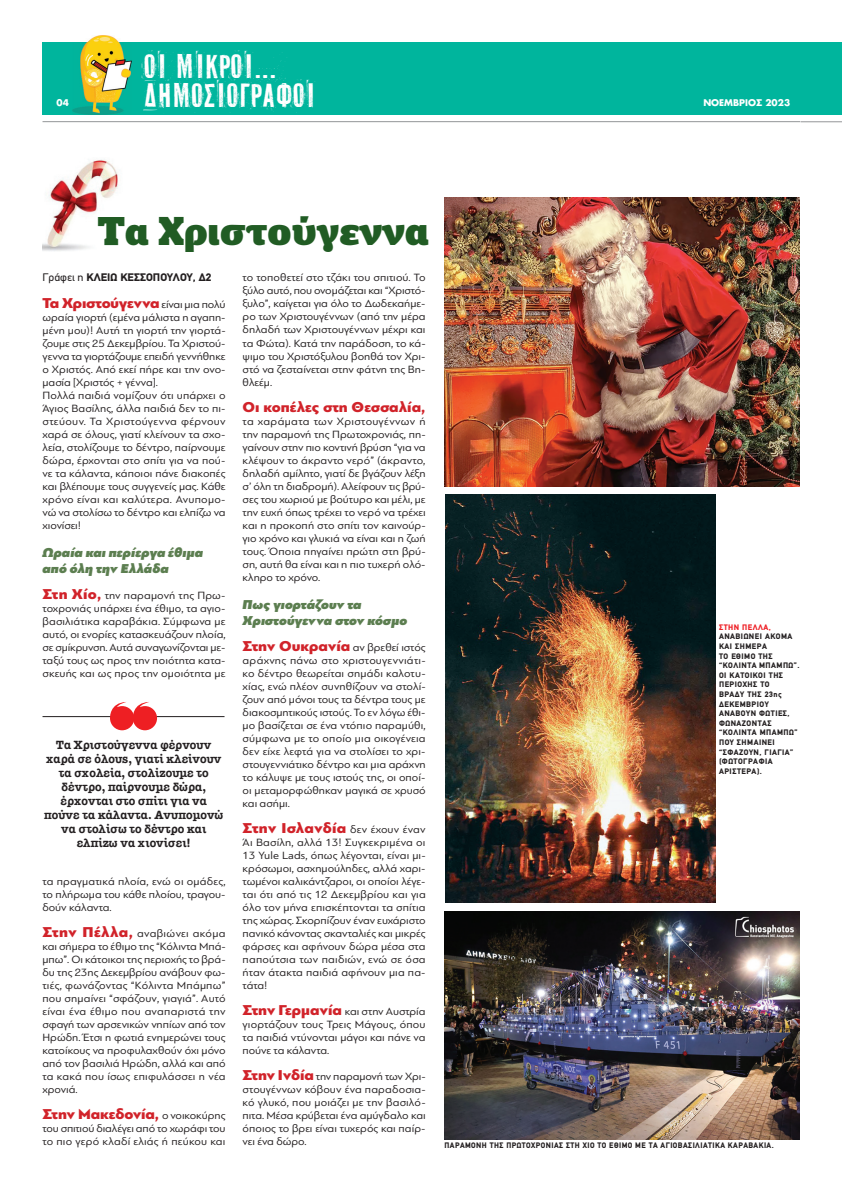
<style>
.page{position:relative;width:842px;height:1191px;background:#fff}
.page>*{position:absolute;margin:0;border:0;box-sizing:border-box;transform-origin:0 0}
.t1{font:900 36.9px "BHMA Next Step 10";color:#215c24}
.t2{font:31.6px "PF Fuel Pro";letter-spacing:-.01em;color:#fff}
.t3{font:900 15px "PF Bague Sans Pro";letter-spacing:-.01em;color:#d1232a;scale:1.05 1}
.t4{font:italic 900 13.5px/15.5px "PF Bague Sans Pro";color:#5c7e50;scale:1.05 1}
.t5{font:12px/14px "BHMA Typ Black Roman";color:#231f20;text-align:center;scale:.95 1}
.t6{font:11px/13px "PF Bague Sans Pro";color:#231f20;text-align:justify;scale:1.05 1}
.t7{font:900 11px "PF Din Text";color:#231f20;scale:1.05 1}
.t8{font:700 9px "PF Futura Neu";color:#fff}
.t9{font:900 8px/9.6px "PF Din Text";letter-spacing:.06em;color:#231f20}
.t10{font:900 8px "PF Din Text";letter-spacing:.06em;color:#231f20;scale:.96 1}
.t11{font:900 8px "PF Din Text";letter-spacing:.06em;color:#ee1d23}
.s1{font-weight:400}
.s2{font-weight:400;font-size:11px;color:#231f20}
.s3{font-weight:900;font-size:15px;color:#d1232a}
</style>
<div class="page">
<hr style="left:43px;top:716px;width:182px;height:1px;background:#231f20">
<svg style="left:109px;top:702px;width:48px;height:28px"></svg>
<div style="left:44px;top:43px;width:798px;height:72px;background:#00b59d"></div>
<div style="left:43px;top:42px;width:756px;height:72px;background:#00b59d"></div>
<hr style="left:43px;top:121px;width:757px;height:1px;background:#939598">
<img style="left:72px;top:35px;width:60px;height:79px">
<hr style="left:801px;top:121px;width:41px;height:1px;background:#939598">
<img style="left:445px;top:911px;width:354px;height:229px">
<img style="left:445px;top:495px;width:271px;height:408px">
<img style="left:445px;top:198px;width:354px;height:288px">
<img style="left:43px;top:159px;width:75px;height:92px">
<p class="t8" style="left:57px;top:97px;width:14px">04</p>
<h2 class="t2" style="left:144px;top:43px;width:134px">Οι µικροί...</h2>
<h2 class="t2" style="left:144px;top:72px;width:174px">δηµοσιογράφοι</h2>
<p class="t8" style="left:703px;top:96px;width:88px">ΝΟΕΜΒΡΙΟΣ 2023</p>
<h1 class="t1" style="left:98px;top:205px;width:333px">Τα Χριστούγεννα</h1>
<p class="t7" style="left:43px;top:271px;width:162px"><span class="s1">Γράφει η</span> ΚΛΕΙΩ ΚΕΣΣΟΠΟΥΛΟΥ, Δ2</p>
<h3 class="t3" style="left:43px;top:293px;width:176px">Τα Χριστούγεννα <span class="s2">είναι µια πολύ</span></h3>
<p class="t6" style="left:43px;top:310px;width:176px;text-align:left">ωραία γιορτή (εµένα µάλιστα η αγαπη&shy;µένη µου)! Αυτή τη γιορτή την γιορτά&shy;ζουµε στις 25 ∆εκεµβρίου. Τα Χριστού&shy;γεννα τα γιορτάζουµε επειδή γεννήθηκε ο Χριστός. Από εκεί πήρε και την ονο&shy;µασία [Χριστός + γέννα].<br>Πολλά παιδιά νοµίζουν ότι υπάρχει ο Άγιος Βασίλης, άλλα παιδιά δεν το πι&shy;στεύουν. Τα Χριστούγεννα φέρνουν χαρά σε όλους, γιατί κλείνουν τα σχο&shy;λεία, στολίζουµε το δέντρο, παίρνουµε δώρα, έρχονται στο σπίτι για να πού&shy;νε τα κάλαντα, κάποιοι πάνε διακοπές και βλέπουµε τους συγγενείς µας. Κάθε χρόνο είναι και καλύτερα. Ανυποµο&shy;νώ να στολίσω το δέντρο και ελπίζω να χιονίσει!</p>
<p class="t4" style="left:43px;top:545px;width:155px">Ωραία και περίεργα έθιµα από όλη την Ελλάδα</p>
<p class="t6" style="left:43px;top:588px;width:176px"><span class="s3">Στη Χίο,</span> την παραµονή της Πρω&shy;τοχρονιάς υπάρχει ένα έθιµο, τα αγιο&shy;βασιλιάτικα καραβάκια. Σύµφωνα µε αυτό, οι ενορίες κατασκευάζουν πλοία, σε σµίκρυνση. Αυτά συναγωνίζονται µε&shy;ταξύ τους ως προς την ποιότητα κατα&shy;σκευής και ως προς την οµοιότητα µε</p>
<p class="t5" style="left:44px;top:737px;width:190px">Τα Χριστούγεννα φέρνουν χαρά σε όλους, γιατί κλείνουν τα σχολεία, στολίζουµε το δέντρο, παίρνουµε δώρα, έρχονται στο σπίτι για να πούνε τα κάλαντα. Ανυποµονώ να στολίσω το δέντρο και ελπίζω να χιονίσει!</p>
<p class="t6" style="left:43px;top:874px;width:176px">τα πραγµατικά πλοία, ενώ οι οµάδες, το πλήρωµα του κάθε πλοίου, τραγου&shy;δούν κάλαντα.</p>
<p class="t6" style="left:43px;top:926px;width:176px"><span class="s3">Στην Πέλλα,</span> αναβιώνει ακόµα και σήµερα το έθιµο της “Κόλιντα Μπά&shy;µπω”. Οι κάτοικοι της περιοχής το βρά&shy;δυ της 23ης ∆εκεµβρίου ανάβουν φω&shy;τιές, φωνάζοντας “Κόλιντα Μπάµπω” που σηµαίνει “σφάζουν, γιαγιά”. Αυτό είναι ένα έθιµο που αναπαριστά την σφαγή των αρσενικών νηπίων από τον Ηρώδη. Έτσι η φωτιά ενηµερώνει τους κατοίκους να προφυλαχθούν όχι µόνο από τον βασιλιά Ηρώδη, αλλά και από τα κακά που ίσως επιφυλάσσει η νέα χρονιά.</p>
<h3 class="t3" style="left:43px;top:1104px;width:176px">Στην Μακεδονία, <span class="s2">ο νοικοκύρης</span></h3>
<p class="t6" style="left:43px;top:1121px;width:176px">του σπιτιού διαλέγει από το χωράφι του το πιο γερό κλαδί ελιάς ή πεύκου και</p>
<p class="t6" style="left:243px;top:271px;width:176px">το τοποθετεί στο τζάκι του σπιτιού. Το ξύλο αυτό, που ονοµάζεται και “Χριστό&shy;ξυλο”, καίγεται για όλο το ∆ωδεκαήµε&shy;ρο των Χριστουγέννων (από την µέρα δηλαδή των Χριστουγέννων µέχρι και τα Φώτα). Κατά την παράδοση, το κά&shy;ψιµο του Χριστόξυλου βοηθά τον Χρι&shy;στό να ζεσταίνεται στην φάτνη της Βη&shy;θλεέµ.</p>
<h3 class="t3" style="left:243px;top:397px;width:176px">Οι κοπέλες στη Θεσσαλία,</h3>
<p class="t6" style="left:243px;top:414px;width:176px">τα χαράµατα των Χριστουγέννων ή την παραµονή της Πρωτοχρονιάς, πη&shy;γαίνουν στην πιο κοντινή βρύση “για να κλέψουν το άκραντο νερό” (άκραντο, δηλαδή αµίλητο, γιατί δε βγάζουν λέξη σ’ όλη τη διαδροµή). Αλείφουν τις βρύ&shy;σες του χωριού µε βούτυρο και µέλι, µε την ευχή όπως τρέχει το νερό να τρέχει και η προκοπή στο σπίτι τον καινούρ&shy;γιο χρόνο και γλυκιά να είναι και η ζωή τους. Όποια πηγαίνει πρώτη στη βρύ&shy;ση, αυτή θα είναι και η πιο τυχερή ολό&shy;κληρο το χρόνο.</p>
<p class="t4" style="left:243px;top:597px;width:158px">Πως γιορτάζουν τα<br>Χριστούγεννα στον κόσµο</p>
<p class="t6" style="left:243px;top:640px;width:176px"><span class="s3">Στην Ουκρανία</span> αν βρεθεί ιστός αράχνης πάνω στο χριστουγεννιάτι&shy;κο δέντρο θεωρείται σηµάδι καλοτυ&shy;χίας, ενώ πλέον συνηθίζουν να στολί&shy;ζουν από µόνοι τους τα δέντρα τους µε διακοσµητικούς ιστούς. Το εν λόγω έθι&shy;µο βασίζεται σε ένα ντόπιο παραµύθι, σύµφωνα µε το οποίο µια οικογένεια δεν είχε λεφτά για να στολίσει το χρι&shy;στουγεννιάτικο δέντρο και µια αράχνη το κάλυψε µε τους ιστούς της, οι οποί&shy;οι µεταµορφώθηκαν µαγικά σε χρυσό και ασήµι.</p>
<h3 class="t3" style="left:243px;top:818px;width:176px">Στην Ισλανδία <span class="s2">δεν έχουν έναν</span></h3>
<p class="t6" style="left:243px;top:835px;width:176px">Άι Βασίλη, αλλά 13! Συγκεκριµένα οι 13 Yule Lads, όπως λέγονται, είναι µι&shy;κρόσωµοι, ασχηµούληδες, αλλά χαρι&shy;τωµένοι καλικάντζαροι, οι οποίοι λέγε&shy;ται ότι από τις 12 ∆εκεµβρίου και για όλο τον µήνα επισκέπτονται τα σπίτια της χώρας. Σκορπίζουν έναν ευχάριστο πανικό κάνοντας σκανταλιές και µικρές φάρσες και αφήνουν δώρα µέσα στα παπούτσια των παιδιών, ενώ σε όσα ήταν άτακτα παιδιά αφήνουν µια πα&shy;τάτα!</p>
<p class="t6" style="left:243px;top:1004px;width:176px"><span class="s3">Στην Γερµανία</span> και στην Αυστρία γιορτάζουν τους Τρεις Μάγους, όπου τα παιδιά ντύνονται µάγοι και πάνε να πούνε τα κάλαντα.</p>
<p class="t6" style="left:243px;top:1069px;width:176px"><span class="s3">Στην Ινδία</span> την παραµονή των Χρι&shy;στουγέννων κόβουν ένα παραδοσια&shy;κό γλυκό, που µοιάζει µε την βασιλό&shy;πιτα. Μέσα κρύβεται ένα αµύγδαλο και όποιος το βρει είναι τυχερός και παίρ&shy;νει ένα δώρο.</p>
<p class="t11" style="left:719px;top:622px;width:53px">ΣΤΗΝ ΠΕΛΛΑ,</p>
<p class="t9" style="left:719px;top:631px;width:82px">ΑΝΑΒΙΩΝΕΙ ΑΚΟΜΑ<br>ΚΑΙ ΣΗΜΕΡΑ<br>ΤΟ ΕΘΙΜΟ ΤΗΣ “ΚΟΛΙΝΤΑ ΜΠΑΜΠΩ”.<br>ΟΙ ΚΑΤΟΙΚΟΙ ΤΗΣ<br>ΠΕΡΙΟΧΗΣ ΤΟ<br>ΒΡΑΔΥ ΤΗΣ 23ης<br>ΔΕΚΕΜΒΡΙΟΥ<br>ΑΝΑΒΟΥΝ ΦΩΤΙΕΣ,<br>ΦΩΝΑΖΟΝΤΑΣ “ΚΟΛΙΝΤΑ ΜΠΑΜΠΩ”<br>ΠΟΥ ΣΗΜΑΙΝΕΙ “ΣΦΑΖΟΥΝ, ΓΙΑΓΙΑ” (ΦΩΤΟΓΡΑΦΙΑ<br>ΑΡΙΣΤΕΡΑ).</p>
<p class="t10" style="left:444px;top:1140px;width:344px">ΠΑΡΑΜΟΝΗ ΤΗΣ ΠΡΩΤΟΧΡΟΝΙΑΣ ΣΤΗ ΧΙΟ ΤΟ ΕΘΙΜΟ ΜΕ ΤΑ ΑΓΙΟΒΑΣΙΛΙΑΤΙΚΑ ΚΑΡΑΒΑΚΙΑ.</p>
</div>
